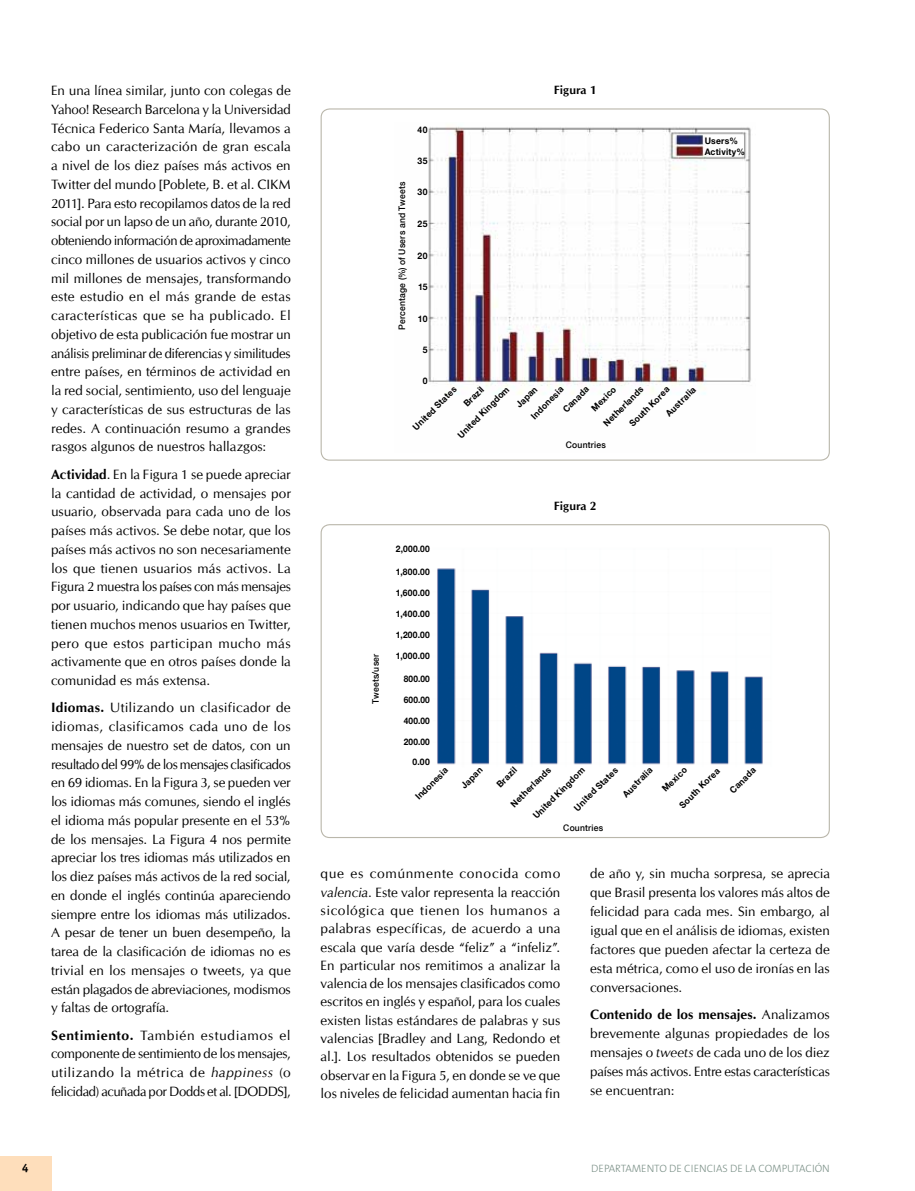
<style>
.page{position:relative;width:915px;height:1191px;background:#fff}
.page>*{position:absolute;margin:0;border:0;box-sizing:border-box;transform-origin:0 0}
.t1{font:13.5px/18.8px "CG Omega";color:#000;text-align:justify}
.t2{font:700 12px "CG Omega";letter-spacing:.005em;color:#000}
.t3{font:700 12px "Officina San ITC";color:#000}
.t4{font:300 10.65px "The Sans";color:#7c9188}
.t5{font:700 9px/10.9px "Helvetica Neue";letter-spacing:.03em;color:#000;scale:.95 1}
.t6{font:500 9px "Helvetica Neue";letter-spacing:.025em;color:#000;scale:.95 1}
.t7{font:700 9px "Helvetica Neue";letter-spacing:.03em;color:#000;scale:.94 1}
.t8{font:700 9px "Helvetica Neue";letter-spacing:.03em;color:#000;scale:.92 1}
.t9{font:700 9px "Helvetica Neue";letter-spacing:.03em;color:#000;scale:.93 1}
.s1{font-weight:700}
.s2{font-style:italic}
</style>
<div class="page">
<img style="left:428px;top:127px;width:323px;height:267px">
<div style="left:320px;top:524px;width:509px;height:314px;border:1px solid #bab7ab;border-radius:9px"></div>
<img style="left:437px;top:568px;width:326px;height:197px">
<div style="left:0;top:1157px;width:51px;height:34px;background:#fedebb"></div>
<hr style="left:914px;top:0;width:1px;height:34px;background:#e7e8e8">
<p class="t1" style="left:51px;top:81px;width:241px">En una línea similar, junto con colegas de Yahoo! Research Barcelona y la Universidad Técnica Federico Santa María, llevamos a cabo un caracterización de gran escala a nivel de los diez países más activos en Twitter del mundo [Poblete, B. et al. CIKM 2011]. Para esto recopilamos datos de la red social por un lapso de un año, durante 2010, obteniendo información de aproximadamente cinco millones de usuarios activos y cinco mil millones de mensajes, transformando este estudio en el más grande de estas características que se ha publicado. El objetivo de esta publicación fue mostrar un análisis preliminar de diferencias y similitudes entre países, en términos de actividad en la red social, sentimiento, uso del lenguaje y características de sus estructuras de las redes. A continuación resumo a grandes rasgos algunos de nuestros hallazgos:</p>
<p class="t1" style="left:51px;top:465px;width:241px"><span class="s1">Actividad</span>. En la Figura 1 se puede apreciar la cantidad de actividad, o mensajes por usuario, observada para cada uno de los países más activos. Se debe notar, que los países más activos no son necesariamente los que tienen usuarios más activos. La Figura 2 muestra los países con más mensajes por usuario, indicando que hay países que tienen muchos menos usuarios en Twitter, pero que estos participan mucho más activamente que en otros países donde la comunidad es más extensa.</p>
<p class="t1" style="left:51px;top:698px;width:241px"><span class="s1">Idiomas.</span> Utilizando un clasificador de idiomas, clasificamos cada uno de los mensajes de nuestro set de datos, con un resultado del 99% de los mensajes clasificados en 69 idiomas. En la Figura 3, se pueden ver los idiomas más comunes, siendo el inglés el idioma más popular presente en el 53% de los mensajes. La Figura 4 nos permite apreciar los tres idiomas más utilizados en los diez países más activos de la red social, en donde el inglés continúa apareciendo siempre entre los idiomas más utilizados.<br>A pesar de tener un buen desempeño, la tarea de la clasificación de idiomas no es trivial en los mensajes o tweets, ya que están plagados de abreviaciones, modismos y faltas de ortografía.</p>
<p class="t1" style="left:51px;top:1026px;width:241px"><span class="s1">Sentimiento.</span> También estudiamos el componente de sentimiento de los mensajes, utilizando la métrica de <span class="s2">happiness</span> (o felicidad) acuñada por Dodds et al. [DODDS],</p>
<p class="t2" style="left:553px;top:83px;width:44px">Figura 1</p>
<p class="t6" style="left:394px;top:330px;width:158px;rotate:-90deg">Percentage (%) of Users and Tweets</p>
<p class="t5" style="left:417px;top:124px;width:12px">40</p>
<p class="t5" style="left:417px;top:155px;width:12px">35</p>
<p class="t5" style="left:417px;top:186px;width:12px">30</p>
<p class="t5" style="left:417px;top:218px;width:12px">25</p>
<p class="t5" style="left:417px;top:249px;width:12px">20</p>
<p class="t5" style="left:418px;top:281px;width:11px">15</p>
<p class="t5" style="left:418px;top:313px;width:11px">10</p>
<p class="t5" style="left:422px;top:344px;width:7px">5</p>
<p class="t5" style="left:704px;top:134px;width:44px">Users%<br>Activity%</p>
<p class="t5" style="left:422px;top:375px;width:7px">0</p>
<p class="t5" style="left:461px;top:401px;width:27px;rotate:-45deg">Brazil</p>
<p class="t5" style="left:513px;top:402px;width:29px;rotate:-45deg">Japan</p>
<p class="t5" style="left:410px;top:424px;width:62px;rotate:-45deg">United States</p>
<p class="t5" style="left:455px;top:432px;width:74px;rotate:-45deg">United Kingdom</p>
<p class="t5" style="left:600px;top:420px;width:57px;rotate:-45deg">Netherlands</p>
<p class="t5" style="left:560px;top:406px;width:36px;rotate:-45deg">Canada</p>
<p class="t5" style="left:588px;top:405px;width:34px;rotate:-45deg">Mexico</p>
<p class="t5" style="left:528px;top:413px;width:46px;rotate:-45deg">Indonesia</p>
<p class="t5" style="left:626px;top:421px;width:57px;rotate:-45deg">South Korea</p>
<p class="t5" style="left:662px;top:410px;width:42px;rotate:-45deg">Australia</p>
<p class="t6" style="left:565px;top:437px;width:44px">Countries</p>
<p class="t6" style="left:368px;top:703px;width:54px;rotate:-90deg">Tweets/user</p>
<p class="t9" style="left:396px;top:541px;width:38px">2,000.00</p>
<p class="t7" style="left:396px;top:563px;width:38px">1,800.00</p>
<p class="t7" style="left:396px;top:584px;width:38px">1,600.00</p>
<p class="t7" style="left:396px;top:605px;width:38px">1,400.00</p>
<p class="t7" style="left:396px;top:626px;width:38px">1,200.00</p>
<p class="t7" style="left:396px;top:647px;width:38px">1,000.00</p>
<p class="t8" style="left:403px;top:670px;width:30px">800.00</p>
<p class="t8" style="left:403px;top:691px;width:30px">600.00</p>
<p class="t8" style="left:403px;top:712px;width:30px">400.00</p>
<p class="t8" style="left:403px;top:733px;width:30px">200.00</p>
<p class="t2" style="left:553px;top:498px;width:44px">Figura 2</p>
<p class="t5" style="left:412px;top:756px;width:20px">0.00</p>
<p class="t5" style="left:412px;top:794px;width:46px;rotate:-45deg">Indonesia</p>
<p class="t5" style="left:458px;top:782px;width:29px;rotate:-45deg">Japan</p>
<p class="t5" style="left:493px;top:781px;width:27px;rotate:-45deg">Brazil</p>
<p class="t5" style="left:571px;top:805px;width:62px;rotate:-45deg">United States</p>
<p class="t5" style="left:619px;top:791px;width:42px;rotate:-45deg">Australia</p>
<p class="t5" style="left:659px;top:786px;width:34px;rotate:-45deg">Mexico</p>
<p class="t5" style="left:726px;top:787px;width:36px;rotate:-45deg">Canada</p>
<p class="t5" style="left:508px;top:801px;width:57px;rotate:-45deg">Netherlands</p>
<p class="t5" style="left:530px;top:813px;width:74px;rotate:-45deg">United Kingdom</p>
<p class="t5" style="left:676px;top:802px;width:57px;rotate:-45deg">South Korea</p>
<p class="t6" style="left:563px;top:820px;width:44px">Countries</p>
<p class="t1" style="left:320px;top:864px;width:241px;line-height:18.3px">que es comúnmente conocida como <span class="s2">valencia</span>. Este valor representa la reacción sicológica que tienen los humanos a palabras específicas, de acuerdo a una escala que varía desde “feliz” a “infeliz”.<br>En particular nos remitimos a analizar la valencia de los mensajes clasificados como escritos en inglés y español, para los cuales existen listas estándares de palabras y sus valencias [Bradley and Lang, Redondo et al.]. Los resultados obtenidos se pueden observar en la Figura 5, en donde se ve que los niveles de felicidad aumentan hacia fin</p>
<p class="t1" style="left:590px;top:864px;width:241px">de año y, sin mucha sorpresa, se aprecia que Brasil presenta los valores más altos de felicidad para cada mes. Sin embargo, al igual que en el análisis de idiomas, existen factores que pueden afectar la certeza de esta métrica, como el uso de ironías en las conversaciones.</p>
<p class="t1" style="left:590px;top:1005px;width:241px"><span class="s1">Contenido de los mensajes.</span> Analizamos brevemente algunas propiedades de los mensajes o <span class="s2">tweets</span> de cada uno de los diez países más activos. Entre estas características se encuentran:</p>
<p class="t3" style="left:22px;top:1160px;width:8px">4</p>
<p class="t4" style="left:591px;top:1159px;width:240px">DEPARTAMENTO DE CIENCIAS DE LA COMPUTACIÓN</p>
</div>
